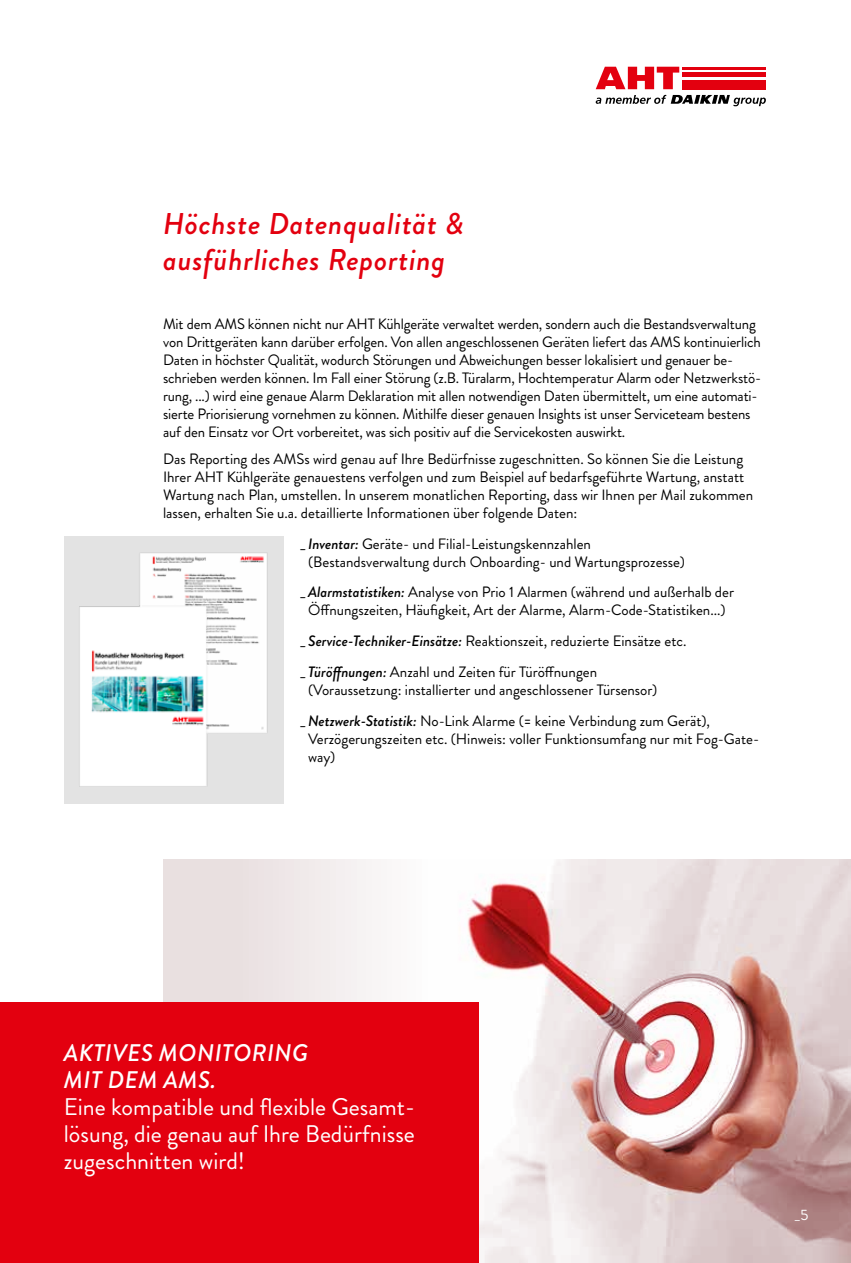
<style>
.page{position:relative;width:851px;height:1263px;background:#fff}
.page>*{position:absolute;margin:0;border:0;box-sizing:border-box;transform-origin:0 0}
.t1{font:italic 500 30px/36px "Brandon Grotesque";letter-spacing:.025em;color:#e3000f}
.t2{font:24px/27px "Brandon Grotesque";color:#fff;text-align:justify}
.t3{font:italic 500 24px/27px "Brandon Grotesque";letter-spacing:.02em;color:#fff}
.t4{font:15px/18px "Brandon Grotesque";letter-spacing:-.005em;color:#000}
.t5{font:15px "Brandon Grotesque";color:#fff}
.s1{font-weight:500;font-style:italic}
</style>
<div class="page">
<div style="left:64px;top:536px;width:219px;height:268px;background:#e3e3e3"></div>
<img style="left:79px;top:553px;width:189px;height:234px">
<svg style="left:163px;top:859px;width:687px;height:404px"></svg>
<div style="left:0;top:1002px;width:478px;height:261px;background:#e3000f"></div>
<svg style="left:595px;top:67px;width:84px;height:22px"></svg>
<hr style="left:682px;top:73px;width:83px;height:4px;background:#e3000f">
<div style="left:682px;top:80px;width:83px;height:9px;background:#e3000f"></div>
<hr style="left:682px;top:67px;width:83px;height:2px;background:#e3000f">
<svg style="left:595px;top:95px;width:170px;height:11px"></svg>
<h1 class="t1" style="left:163px;top:206px;width:302px">Höchste Datenqualität &amp; ausführliches Reporting</h1>
<p class="t4" style="left:163px;top:316px;width:599px">Mit dem AMS können nicht nur AHT Kühlgeräte verwaltet werden, sondern auch die Bestandsverwaltung von Drittgeräten kann darüber erfolgen. Von allen angeschlossenen Geräten liefert das AMS kontinuierlich Daten in höchster Qualität, wodurch Störungen und Abweichungen besser lokalisiert und genauer be&shy;schrieben werden können. Im Fall einer Störung (z.B. Türalarm, Hochtemperatur Alarm oder Netzwerkstö&shy;rung, ...) wird eine genaue Alarm Deklaration mit allen notwendigen Daten übermittelt, um eine automati&shy;sierte Priorisierung vornehmen zu können. Mithilfe dieser genauen Insights ist unser Serviceteam bestens auf den Einsatz vor Ort vorbereitet, was sich positiv auf die Servicekosten auswirkt.</p>
<p class="t4" style="left:163px;top:450px;width:591px">Das Reporting des AMSs wird genau auf Ihre Bedürfnisse zugeschnitten. So können Sie die Leistung Ihrer AHT Kühlgeräte genauestens verfolgen und zum Beispiel auf bedarfsgeführte Wartung, anstatt Wartung nach Plan, umstellen. In unserem monatlichen Reporting, dass wir Ihnen per Mail zukommen lassen, erhalten Sie u.a. detaillierte Informationen über folgende Daten:</p>
<p class="t4" style="left:308px;top:535px;width:378px;text-indent:-7px"><span class="s1">_ Inventar:</span> Geräte- und Filial-Leistungskennzahlen (Bestandsverwaltung durch Onboarding- und Wartungsprozesse)</p>
<p class="t4" style="left:300px;top:584px;width:435px;text-align:center"><span class="s1">_ Alarmstatistiken:</span> Analyse von Prio 1 Alarmen (während und außerhalb der<br>Öffnungszeiten, Häufigkeit, Art der Alarme, Alarm-Code-Statistiken...)</p>
<p class="t4" style="left:300px;top:626px;width:387px;line-height:30.8px"><span class="s1">_ Service-Techniker-Einsätze:</span> Reaktionszeit, reduzierte Einsätze etc. <span class="s1">_ Türöffnungen:</span> Anzahl und Zeiten für Türöffnungen</p>
<p class="t4" style="left:300px;top:675px;width:411px;line-height:30.8px;text-indent:7px">(Voraussetzung: installierter und angeschlossener Türsensor)<br><span class="s1">_ Netzwerk-Statistik:</span> No-Link Alarme (= keine Verbindung zum Gerät),</p>
<p class="t4" style="left:308px;top:730px;width:452px">Verzögerungszeiten etc. (Hinweis: voller Funktionsumfang nur mit Fog-Gate&shy;way)</p>
<h2 class="t3" style="left:64px;top:1040px;width:246px">AKTIVES MONITORING<br>MIT DEM AMS.</h2>
<h2 class="t2" style="left:64px;top:1094px;width:352px">Eine kompatible und flexible Gesamt&shy;lösung, die genau auf Ihre Bedürfnisse zugeschnitten wird!</h2>
<p class="t5" style="left:794px;top:1205px;width:15px">_5</p>
</div>
